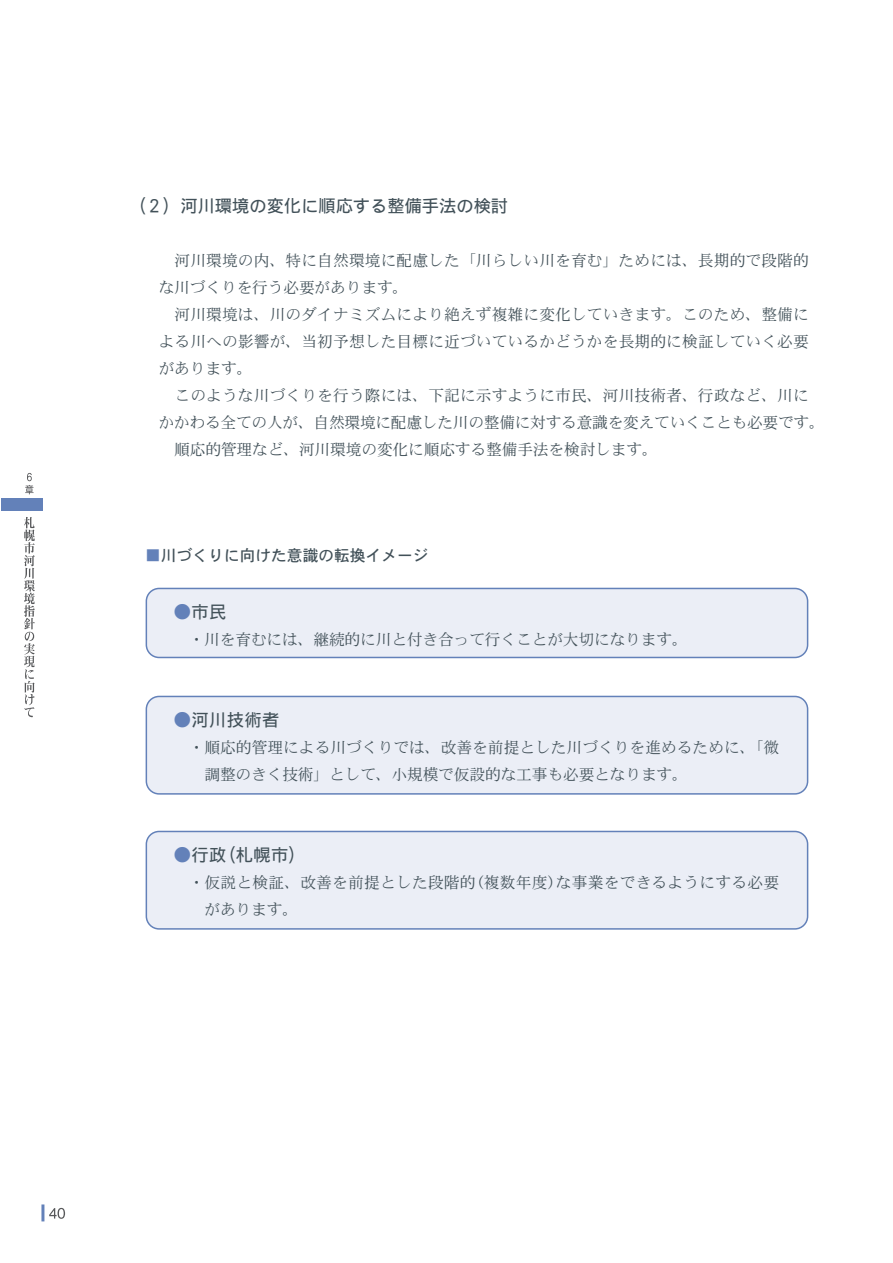
<style>
.page{position:relative;width:893px;height:1263px;background:#fff}
.page>*{position:absolute;margin:0;border:0;box-sizing:border-box;transform-origin:0 0}
.t1{font:17.25px "DF Gothic P W5 90 pv RKSJ H";color:#425159}
.t2{font:15.75px/27px "DFHS Mincho W3 MP RKSJ H";color:#425159}
.t3{font:15.75px "DFHS Gothic W5 MP RKSJ H";color:#425159}
.s1{color:#6381b9}
</style>
<div class="page">
<div style="left:146px;top:588px;width:662px;height:70px;background:#ebeef6;border:2px solid #6381b9;border-radius:13px"></div>
<div style="left:146px;top:696px;width:662px;height:99px;background:#ebeef6;border:2px solid #6381b9;border-radius:13px"></div>
<div style="left:146px;top:831px;width:662px;height:99px;background:#ebeef6;border:2px solid #6381b9;border-radius:13px"></div>
<svg style="left:25px;top:473px;width:9px;height:21px"></svg>
<svg style="left:24px;top:517px;width:11px;height:200px"></svg>
<div style="left:1px;top:499px;width:42px;height:12px;background:#6381b9"></div>
<svg style="left:49px;top:1208px;width:16px;height:11px"></svg>
<hr style="left:41px;top:1204px;width:3px;height:17px;background:#6381b9">
<p class="t1" style="left:129px;top:198px;width:381px">（２）河川環境の変化に順応する整備手法の検討</p>
<p class="t2" style="left:159px;top:247px;width:668px">　河川環境の内、特に自然環境に配慮した「川らしい川を育む」ためには、長期的で段階的な川づくりを行う必要があります。<br>　河川環境は、川のダイナミズムにより絶えず複雑に変化していきます。このため、整備による川への影響が、当初予想した目標に近づいているかどうかを長期的に検証していく必要があります。<br>　このような川づくりを行う際には、下記に示すように市民、河川技術者、行政など、川にかかわる全ての人が、自然環境に配慮した川の整備に対する意識を変えていくことも必要です。　順応的管理など、河川環境の変化に順応する整備手法を検討します。</p>
<p class="t3" style="left:145px;top:547px;width:285px"><span class="s1">■</span>川づくりに向けた意識の転換イメージ</p>
<p class="t1" style="left:174px;top:603px;width:54px"><span class="s1">●</span>市民</p>
<p class="t2" style="left:189px;top:625px;width:501px">・川を育むには、継続的に川と付き合って行くことが大切になります。</p>
<p class="t1" style="left:174px;top:711px;width:107px"><span class="s1">●</span>河川技術者</p>
<p class="t2" style="left:204px;top:733px;width:576px;text-indent:-16px">・順応的管理による川づくりでは、改善を前提とした川づくりを進めるために、「微調整のきく技術」として、小規模で仮設的な工事も必要となります。</p>
<p class="t1" style="left:174px;top:846px;width:134px"><span class="s1">●</span>行政（札幌市）</p>
<p class="t2" style="left:204px;top:868px;width:576px;text-indent:-16px">・仮説と検証、改善を前提とした段階的（複数年度）な事業をできるようにする必要があります。</p>
</div>
